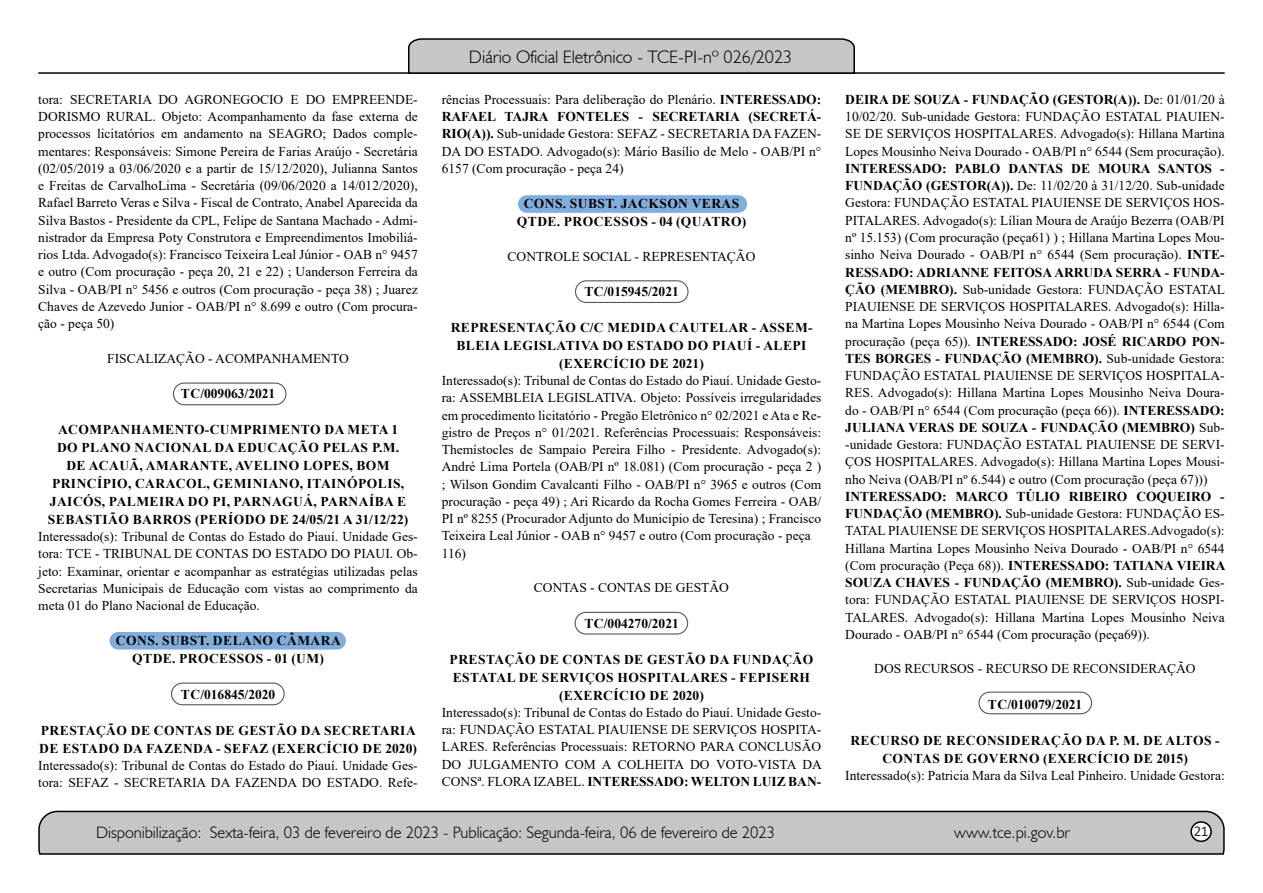
<style>
.page{position:relative;width:1263px;height:893px;background:#fff}
.page>*{position:absolute;margin:0;border:0;box-sizing:border-box;transform-origin:0 0}
.t1{font:300 18px "Humanist 521 BT";color:#000}
.t2{font:300 16.5px "Humanist 521 BT";color:#000}
.t3{font:15px "Calibri";color:#212d4c}
.t4{font:13.5px/17.2px "Times New Roman";color:#000;text-align:justify}
.t5{font:700 13.5px/18px "Times New Roman";letter-spacing:.035em;color:#000;text-align:center}
.t6{font:700 13.5px "Times New Roman";color:#000}
.s1{font-weight:700}
</style>
<div class="page">
<svg style="left:38px;top:810px;width:1187px;height:45px;background:#b9b9b9"></svg>
<div style="left:1191px;top:822px;width:20px;height:19px;background:#fff;border-radius:50%"></div>
<div style="left:1190px;top:821px;width:22px;height:21px;border:2px solid #000;border-radius:50%"></div>
<hr style="left:38px;top:72px;width:1187px;height:2px;background:#000">
<svg style="left:407px;top:38px;width:449px;height:36px;background:#b4b4b4"></svg>
<div style="left:109px;top:632px;width:237px;height:18px;background:#82aedd;border-radius:9px"></div>
<div style="left:518px;top:195px;width:229px;height:18px;background:#82aedd;border-radius:9px"></div>
<div style="left:173px;top:383px;width:113px;height:22px;border:1px solid #575756;border-radius:11px"></div>
<div style="left:171px;top:683px;width:114px;height:22px;border:1px solid #575756;border-radius:11px"></div>
<div style="left:574px;top:612px;width:114px;height:23px;border:1px solid #575756;border-radius:11px"></div>
<div style="left:575px;top:280px;width:113px;height:23px;border:1px solid #575756;border-radius:11px"></div>
<div style="left:978px;top:692px;width:114px;height:22px;border:1px solid #575756;border-radius:11px"></div>
<p class="t4" style="left:38px;top:90px;width:381px">tora: SECRETARIA DO AGRONEGOCIO E DO EMPREENDE-DORISMO RURAL. Objeto: Acompanhamento da fase externa de processos licitatórios em andamento na SEAGRO; Dados comple&shy;mentares: Responsáveis: Simone Pereira de Farias Araújo - Secretária (02/05/2019 a 03/06/2020 e a partir de 15/12/2020), Julianna Santos e Freitas de CarvalhoLima - Secretária (09/06/2020 a 14/012/2020), Rafael Barreto Veras e Silva - Fiscal de Contrato, Anabel Aparecida da Silva Bastos - Presidente da CPL, Felipe de Santana Machado - Admi&shy;nistrador da Empresa Poty Construtora e Empreendimentos Imobiliá&shy;rios Ltda. Advogado(s): Francisco Teixeira Leal Júnior - OAB n° 9457 e outro (Com procuração - peça 20, 21 e 22) ; Uanderson Ferreira da Silva - OAB/PI n° 5456 e outros (Com procuração - peça 38) ; Juarez Chaves de Azevedo Junior - OAB/PI n° 8.699 e outro (Com procura&shy;ção - peça 50)</p>
<p class="t4" style="left:107px;top:349px;width:243px">FISCALIZAÇÃO - ACOMPANHAMENTO</p>
<p class="t6" style="left:181px;top:384px;width:96px">TC/009063/2021</p>
<p class="t5" style="left:48px;top:420px;width:362px">ACOMPANHAMENTO-CUMPRIMENTO DA META 1<br>DO PLANO NACIONAL DA EDUCAÇÃO PELAS P.M.<br>DE ACAUÃ, AMARANTE, AVELINO LOPES, BOM PRINCÍPIO, CARACOL, GEMINIANO, ITAINÓPOLIS, JAICÓS, PALMEIRA DO PI, PARNAGUÁ, PARNAÍBA E SEBASTIÃO BARROS (PERÍODO DE 24/05/21 A 31/12/22)</p>
<p class="t4" style="left:38px;top:527px;width:381px">Interessado(s): Tribunal de Contas do Estado do Piauí. Unidade Ges&shy;tora: TCE - TRIBUNAL DE CONTAS DO ESTADO DO PIAUI. Ob&shy;jeto: Examinar, orientar e acompanhar as estratégias utilizadas pelas Secretarias Municipais de Educação com vistas ao comprimento da meta 01 do Plano Nacional de Educação.</p>
<p class="t5" style="left:116px;top:631px;width:226px">CONS. SUBST. DELANO CÂMARA<br>QTDE. PROCESSOS - 01 (UM)</p>
<p class="t6" style="left:181px;top:684px;width:96px">TC/016845/2020</p>
<p class="t5" style="left:39px;top:721px;width:379px;text-align:left">PRESTAÇÃO DE CONTAS DE GESTÃO DA SECRETARIA<br>DE ESTADO DA FAZENDA - SEFAZ (EXERCÍCIO DE 2020)</p>
<p class="t4" style="left:38px;top:756px;width:381px">Interessado(s): Tribunal de Contas do Estado do Piauí. Unidade Ges&shy;tora: SEFAZ - SECRETARIA DA FAZENDA DO ESTADO. Refe-</p>
<h1 class="t1" style="left:469px;top:46px;width:325px">Diário Oficial Eletrônico - TCE-PI-nº 026/2023</h1>
<p class="t4" style="left:442px;top:90px;width:381px">rências Processuais: Para deliberação do Plenário. <span class="s1">INTERESSADO:<br>RAFAEL TAJRA FONTELES - SECRETARIA (SECRETÁ-RIO(A)).</span> Sub-unidade Gestora: SEFAZ - SECRETARIA DA FAZEN-DA DO ESTADO. Advogado(s): Mário Basílio de Melo - OAB/PI n° 6157 (Com procuração - peça 24)</p>
<p class="t5" style="left:517px;top:194px;width:231px">CONS. SUBST. JACKSON VERAS<br>QTDE. PROCESSOS - 04 (QUATRO)</p>
<p class="t4" style="left:508px;top:247px;width:249px">CONTROLE SOCIAL - REPRESENTAÇÃO</p>
<p class="t6" style="left:584px;top:282px;width:96px">TC/015945/2021</p>
<p class="t5" style="left:451px;top:318px;width:363px">REPRESENTAÇÃO C/C MEDIDA CAUTELAR - ASSEM-<br>BLEIA LEGISLATIVA DO ESTADO DO PIAUÍ - ALEPI (EXERCÍCIO DE 2021)</p>
<p class="t4" style="left:442px;top:372px;width:381px;text-align:left">Interessado(s): Tribunal de Contas do Estado do Piauí. Unidade Gesto&shy;ra: ASSEMBLEIA LEGISLATIVA. Objeto: Possíveis irregularidades em procedimento licitatório - Pregão Eletrônico n° 02/2021 e Ata e Re&shy;gistro de Preços n° 01/2021. Referências Processuais: Responsáveis:<br>Themístocles de Sampaio Pereira Filho - Presidente. Advogado(s):<br>André Lima Portela (OAB/PI nº 18.081) (Com procuração - peça 2 ) ; Wilson Gondim Cavalcanti Filho - OAB/PI n° 3965 e outros (Com procuração - peça 49) ; Ari Ricardo da Rocha Gomes Ferreira - OAB/ PI nº 8255 (Procurador Adjunto do Município de Teresina) ; Francisco Teixeira Leal Júnior - OAB n° 9457 e outro (Com procuração - peça 116)</p>
<p class="t4" style="left:534px;top:579px;width:197px">CONTAS - CONTAS DE GESTÃO</p>
<p class="t6" style="left:584px;top:613px;width:96px">TC/004270/2021</p>
<p class="t5" style="left:450px;top:650px;width:365px">PRESTAÇÃO DE CONTAS DE GESTÃO DA FUNDAÇÃO<br>ESTATAL DE SERVIÇOS HOSPITALARES - FEPISERH (EXERCÍCIO DE 2020)</p>
<p class="t4" style="left:442px;top:703px;width:382px">Interessado(s): Tribunal de Contas do Estado do Piauí. Unidade Gesto&shy;ra: FUNDAÇÃO ESTATAL PIAUIENSE DE SERVIÇOS HOSPITA-LARES. Referências Processuais: RETORNO PARA CONCLUSÃO DO JULGAMENTO COM A COLHEITA DO VOTO-VISTA DA CONSª. FLORA IZABEL. <span class="s1">INTERESSADO: WELTON LUIZ BAN-</span></p>
<p class="t4" style="left:845px;top:90px;width:381px"><span class="s1">DEIRA DE SOUZA - FUNDAÇÃO (GESTOR(A)).</span> De: 01/01/20 à 10/02/20. Sub-unidade Gestora: FUNDAÇÃO ESTATAL PIAUIEN-SE DE SERVIÇOS HOSPITALARES. Advogado(s): Hillana Martina Lopes Mousinho Neiva Dourado - OAB/PI n° 6544 (Sem procuração).</p>
<p class="t4" style="left:845px;top:159px;width:381px"><span class="s1">INTERESSADO: PABLO DANTAS DE MOURA SANTOS - FUNDAÇÃO (GESTOR(A)).</span> De: 11/02/20 à 31/12/20. Sub-unidade Gestora: FUNDAÇÃO ESTATAL PIAUIENSE DE SERVIÇOS HOS-PITALARES. Advogado(s): Lílian Moura de Araújo Bezerra (OAB/PI nº 15.153) (Com procuração (peça61) ) ; Hillana Martina Lopes Mou&shy;sinho Neiva Dourado - OAB/PI n° 6544 (Sem procuração). <span class="s1">INTE-RESSADO: ADRIANNE FEITOSA ARRUDA SERRA - FUNDA-ÇÃO (MEMBRO).</span> Sub-unidade Gestora: FUNDAÇÃO ESTATAL PIAUIENSE DE SERVIÇOS HOSPITALARES. Advogado(s): Hilla&shy;na Martina Lopes Mousinho Neiva Dourado - OAB/PI n° 6544 (Com procuração (peça 65)). <span class="s1">INTERESSADO: JOSÉ RICARDO PON-TES BORGES - FUNDAÇÃO (MEMBRO).</span> Sub-unidade Gestora:<br>FUNDAÇÃO ESTATAL PIAUIENSE DE SERVIÇOS HOSPITALA-RES. Advogado(s): Hillana Martina Lopes Mousinho Neiva Doura&shy;do - OAB/PI n° 6544 (Com procuração (peça 66)). <span class="s1">INTERESSADO:<br>JULIANA VERAS DE SOUZA - FUNDAÇÃO (MEMBRO)</span> Sub--unidade Gestora: FUNDAÇÃO ESTATAL PIAUIENSE DE SERVI-ÇOS HOSPITALARES. Advogado(s): Hillana Martina Lopes Mousi&shy;nho Neiva (OAB/PI nº 6.544) e outro (Com procuração (peça 67)))</p>
<p class="t4" style="left:845px;top:487px;width:382px"><span class="s1">INTERESSADO: MARCO TÚLIO RIBEIRO COQUEIRO - FUNDAÇÃO (MEMBRO).</span> Sub-unidade Gestora: FUNDAÇÃO ES-TATAL PIAUIENSE DE SERVIÇOS HOSPITALARES.Advogado(s):<br>Hillana Martina Lopes Mousinho Neiva Dourado - OAB/PI n° 6544 (Com procuração (Peça 68)). <span class="s1">INTERESSADO: TATIANA VIEIRA SOUZA CHAVES - FUNDAÇÃO (MEMBRO).</span> Sub-unidade Ges&shy;tora: FUNDAÇÃO ESTATAL PIAUIENSE DE SERVIÇOS HOSPI-TALARES. Advogado(s): Hillana Martina Lopes Mousinho Neiva Dourado - OAB/PI n° 6544 (Com procuração (peça69)).</p>
<p class="t4" style="left:874px;top:660px;width:323px">DOS RECURSOS - RECURSO DE RECONSIDERAÇÃO</p>
<p class="t6" style="left:988px;top:694px;width:96px">TC/010079/2021</p>
<p class="t5" style="left:850px;top:731px;width:371px">RECURSO DE RECONSIDERAÇÃO DA P. M. DE ALTOS -<br>CONTAS DE GOVERNO (EXERCÍCIO DE 2015)</p>
<p class="t4" style="left:845px;top:766px;width:381px">Interessado(s): Patricia Mara da Silva Leal Pinheiro. Unidade Gestora:</p>
<p class="t2" style="left:96px;top:822px;width:680px">Disponibilização: Sexta-feira, 03 de fevereiro de 2023 - Publicação: Segunda-feira, 06 de fevereiro de 2023</p>
<p class="t2" style="left:954px;top:822px;width:117px">www.tce.pi.gov.br</p>
<p class="t3" style="left:1194px;top:821px;width:16px">21</p>
</div>
